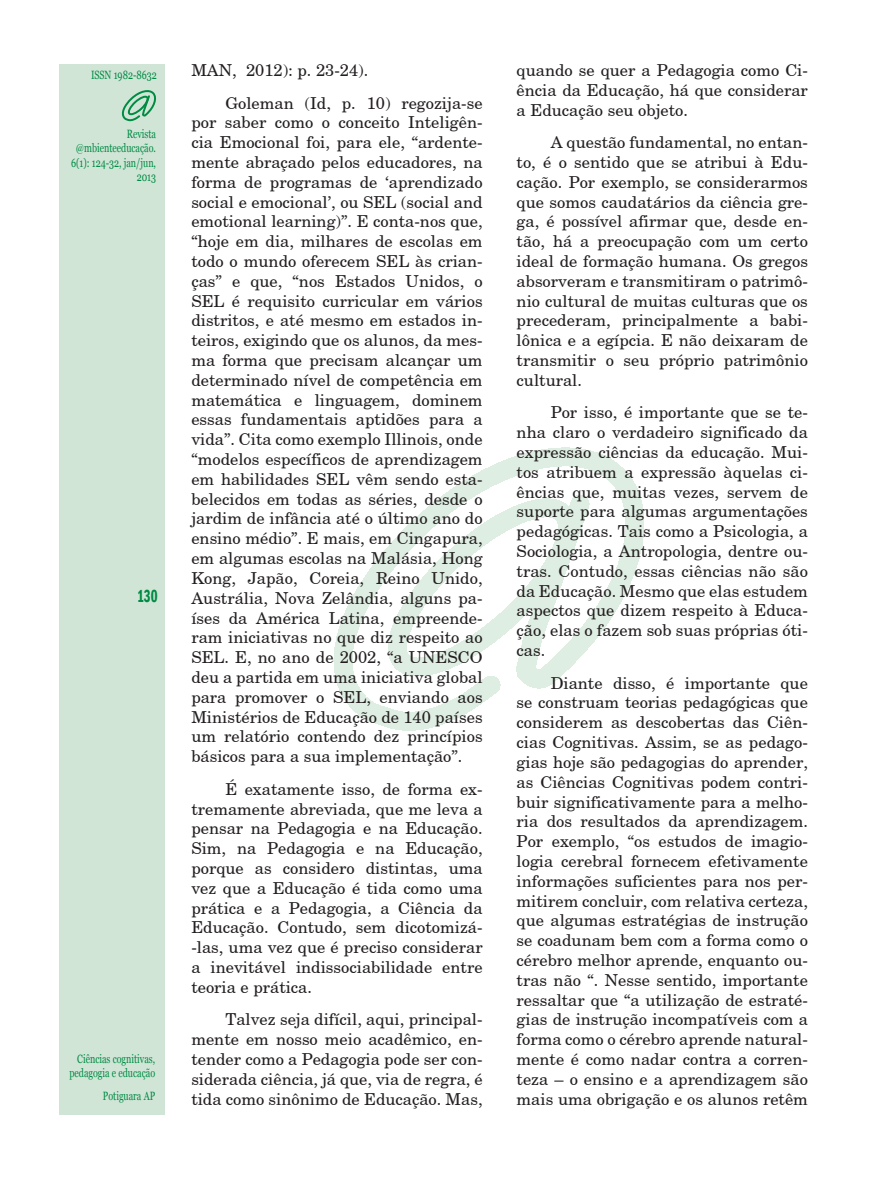
<style>
.page{position:relative;width:893px;height:1191px;background:#fff}
.page>*{position:absolute;margin:0;border:0;box-sizing:border-box;transform-origin:0 0}
.t1{font:600 condensed 18px "Franklin Gothic";color:#008b43;scale:.75 1}
.texto_miolo_01{font:16.5px/19.8px "New Century Schoolbook";color:#231f20;text-align:justify}
.t2{font:12px/14.4px "Georgia";color:#008b43;text-align:right;scale:.75 1}
.s1{font-style:inherit}
</style>
<div class="page">
<div style="left:60px;top:64px;width:105px;height:1050px;background:#d1e5d7"></div>
<svg style="left:333px;top:447px;width:311px;height:284px"></svg>
<svg style="left:121px;top:90px;width:35px;height:32px"></svg>
<p class="t2" style="left:91px;top:68px;width:89px">ISSN 1982-8632</p>
<p class="t2" style="left:71px;top:127px;width:115px">Revista @mbienteeducação.<br>6(1): 124-32, jan/jun,<br>2013</p>
<p class="t1" style="left:137px;top:583px;width:29px">130</p>
<p class="t2" style="left:69px;top:1052px;width:116px">Ciências cognitivas, pedagogia e educação</p>
<p class="t2" style="left:103px;top:1089px;width:71px">Potiguara AP</p>
<p class="texto_miolo_01" style="left:191px;top:60px;width:178px"><span class="s1">MAN, 2012)</span>: p. 23-24).</p>
<p class="texto_miolo_01" style="left:191px;top:92px;width:293px;text-indent:34px">Goleman (Id, p. 10) regozija-se por saber como o conceito Inteligên&shy;cia Emocional foi, para ele, “ardente&shy;mente abraçado pelos educadores, na forma de programas de ‘aprendizado social e emocional’, ou SEL (social and emotional learning)”. E conta-nos que, “hoje em dia, milhares de escolas em todo o mundo oferecem SEL às crian&shy;ças” e que, “nos Estados Unidos, o SEL é requisito curricular em vários distritos, e até mesmo em estados in&shy;teiros, exigindo que os alunos, da mes&shy;ma forma que precisam alcançar um determinado nível de competência em matemática e linguagem, dominem essas fundamentais aptidões para a vida”. Cita como exemplo Illinois, onde “modelos específicos de aprendizagem em habilidades SEL vêm sendo esta&shy;belecidos em todas as séries, desde o jardim de infância até o último ano do ensino médio”. E mais, em Cingapura, em algumas escolas na Malásia, Hong Kong, Japão, Coreia, Reino Unido, Austrália, Nova Zelândia, alguns pa&shy;íses da América Latina, empreende&shy;ram iniciativas no que diz respeito ao SEL. E, no ano de 2002, “a UNESCO deu a partida em uma iniciativa global para promover o SEL, enviando aos Ministérios de Educação de 140 países um relatório contendo dez princípios básicos para a sua implementação”.</p>
<p class="texto_miolo_01" style="left:191px;top:778px;width:293px;text-indent:34px">É exatamente isso, de forma ex&shy;tremamente abreviada, que me leva a pensar na Pedagogia e na Educação.<br>Sim, na Pedagogia e na Educação, porque as considero distintas, uma vez que a Educação é tida como uma prática e a Pedagogia, a Ciência da Educação. Contudo, sem dicotomizá--las, uma vez que é preciso considerar a inevitável indissociabilidade entre teoria e prática.</p>
<p class="texto_miolo_01" style="left:191px;top:1009px;width:293px;text-indent:34px">Talvez seja difícil, aqui, principal&shy;mente em nosso meio acadêmico, en&shy;tender como a Pedagogia pode ser con&shy;siderada ciência, já que, via de regra, é tida como sinônimo de Educação. Mas,</p>
<p class="texto_miolo_01" style="left:517px;top:60px;width:293px">quando se quer a Pedagogia como Ci&shy;ência da Educação, há que considerar a Educação seu objeto.</p>
<p class="texto_miolo_01" style="left:517px;top:132px;width:293px;text-indent:34px">A questão fundamental, no entan&shy;to, é o sentido que se atribui à Edu&shy;cação. Por exemplo, se considerarmos que somos caudatários da ciência gre&shy;ga, é possível afirmar que, desde en&shy;tão, há a preocupação com um certo ideal de formação humana. Os gregos absorveram e transmitiram o patrimô&shy;nio cultural de muitas culturas que os precederam, principalmente a babi&shy;lônica e a egípcia. E não deixaram de transmitir o seu próprio patrimônio cultural.</p>
<p class="texto_miolo_01" style="left:517px;top:402px;width:293px;text-indent:34px">Por isso, é importante que se te&shy;nha claro o verdadeiro significado da expressão ciências da educação. Mui&shy;tos atribuem a expressão àquelas ci&shy;ências que, muitas vezes, servem de suporte para algumas argumentações pedagógicas. Tais como a Psicologia, a Sociologia, a Antropologia, dentre ou&shy;tras. Contudo, essas ciências não são da Educação. Mesmo que elas estudem aspectos que dizem respeito à Educa&shy;ção, elas o fazem sob suas próprias óti&shy;cas.</p>
<p class="texto_miolo_01" style="left:517px;top:672px;width:293px;text-indent:34px">Diante disso, é importante que se construam teorias pedagógicas que considerem as descobertas das Ciên&shy;cias Cognitivas. Assim, se as pedago&shy;gias hoje são pedagogias do aprender, as Ciências Cognitivas podem contri&shy;buir significativamente para a melho&shy;ria dos resultados da aprendizagem.<br>Por exemplo, “os estudos de imagio&shy;logia cerebral fornecem efetivamente informações suficientes para nos per&shy;mitirem concluir, com relativa certeza, que algumas estratégias de instrução se coadunam bem com a forma como o cérebro melhor aprende, enquanto ou&shy;tras não “. Nesse sentido, importante ressaltar que “a utilização de estraté&shy;gias de instrução incompatíveis com a forma como o cérebro aprende natural&shy;mente é como nadar contra a corren&shy;teza – o ensino e a aprendizagem são mais uma obrigação e os alunos retêm</p>
</div>
